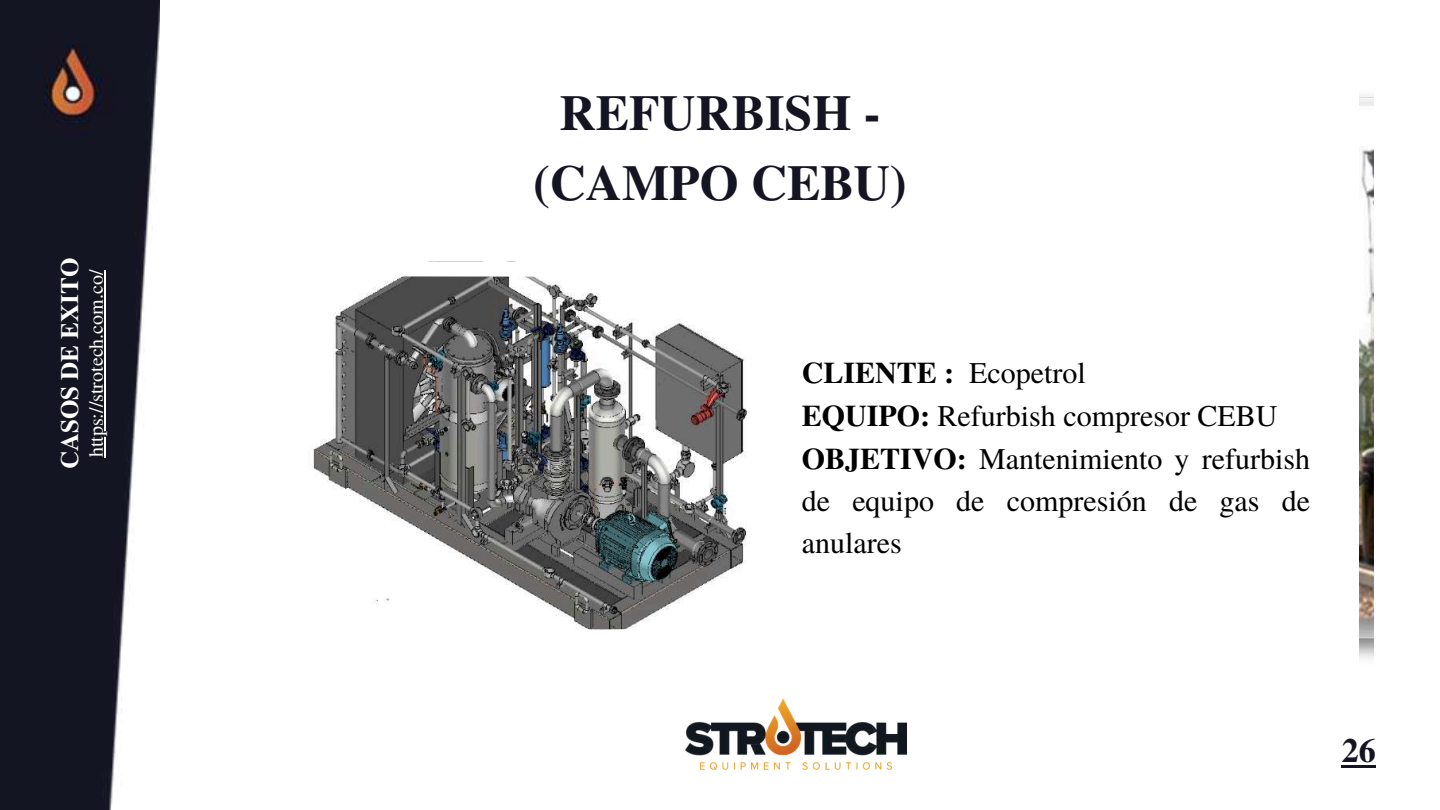
<style>
.page{position:relative;width:1440px;height:810px;background:#fff}
.page>*{position:absolute;margin:0;border:0;box-sizing:border-box;transform-origin:0 0}
.t1{font:700 50px/69.8px "Te X Gyre Termes";color:#151422;text-align:center}
.t2{font:700 34px "Te X Gyre Termes";color:#151422}
.t3{font:30px/42.4px "Te X Gyre Termes";color:#000}
.t4{font:700 25px "Te X Gyre Termes";color:#fff}
.t5{font:20px "Te X Gyre Termes";color:#fff}
.s1{font-weight:700}
</style>
<div class="page">
<img style="left:1359px;top:95px;width:15px;height:564px">
<img style="left:685px;top:699px;width:222px;height:71px">
<svg style="left:313px;top:261px;width:434px;height:369px"></svg>
<hr style="left:1342px;top:765px;width:34px;height:3px;background:#151422">
<img style="left:0;top:0;width:160px;height:810px">
<hr style="left:104px;top:270px;width:2px;height:187px;background:#fff">
<p class="t4" style="left:50px;top:469px;width:213px;rotate:-90deg">CASOS DE EXITO</p>
<p class="t5" style="left:82px;top:457px;width:190px;rotate:-90deg">https://strotech.com.co/</p>
<h1 class="t1" style="left:533px;top:76px;width:375px">REFURBISH - (CAMPO CEBU)</h1>
<p class="t3" style="left:802px;top:350px;width:510px"><span class="s1">CLIENTE :</span> Ecopetrol<br><span class="s1">EQUIPO:</span> Refurbish compresor CEBU<br><span class="s1">OBJETIVO:</span> Mantenimiento y refurbish de equipo de compresión de gas de anulares</p>
<p class="t2" style="left:1342px;top:724px;width:35px">26</p>
</div>
